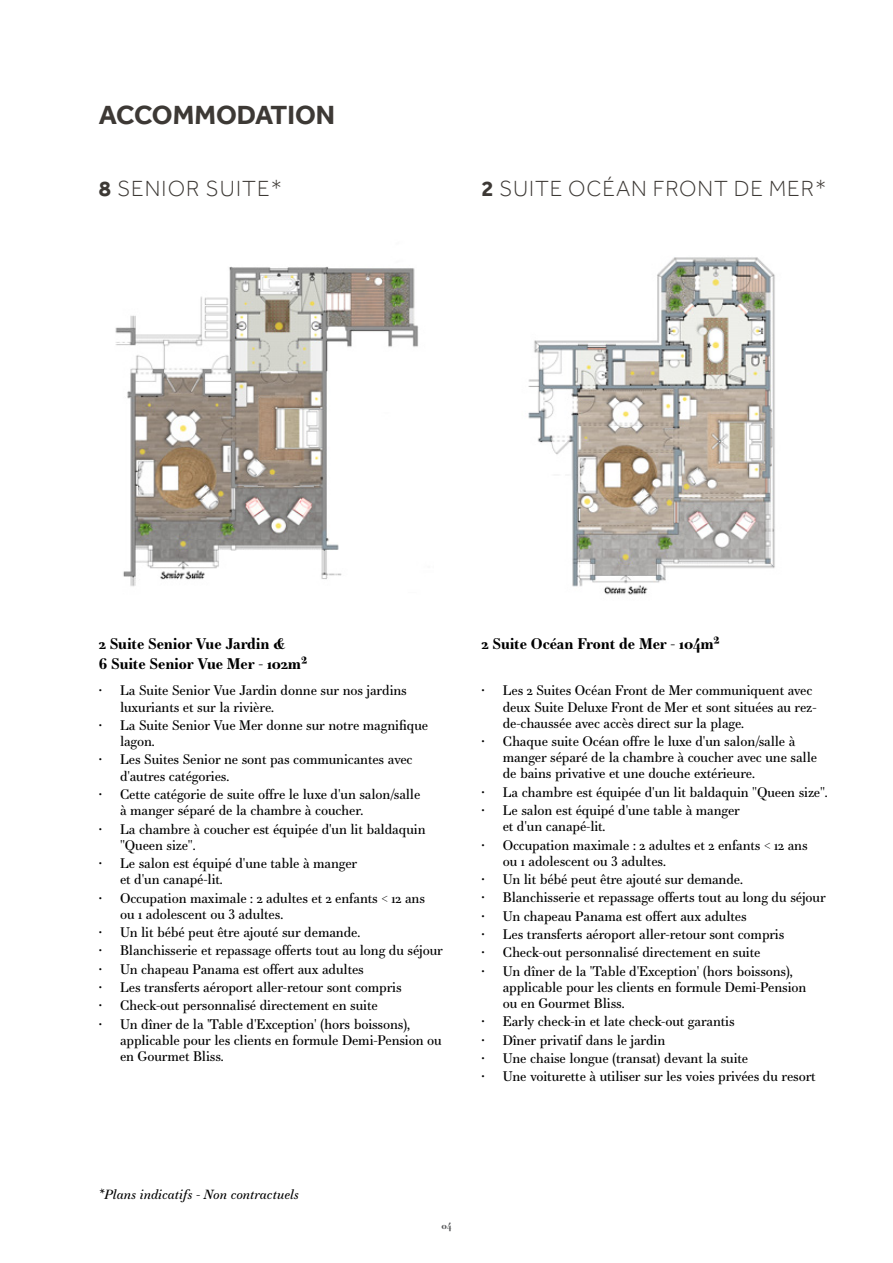
<style>
.page{position:relative;width:893px;height:1263px;background:#fff}
.page>*{position:absolute;margin:0;border:0;box-sizing:border-box;transform-origin:0 0}
.t1{font:700 27px "Effra";color:#3d3935}
.t2{font:300 22.5px "Effra";letter-spacing:.04em;color:#3d3935}
.t3{font:700 15px/19.5px "Essonnes Text";letter-spacing:-.01em;color:#000}
.t4{font:13.5px/16.2px "Essonnes Text";letter-spacing:-.01em;color:#000}
.t5{font:italic 12.9px "Essonnes Text";color:#000}
.t6{font:700 9px "Essonnes Text";color:#58595b}
.s1{font-weight:700}
</style>
<div class="page">
<img style="left:115px;top:266px;width:304px;height:321px">
<img style="left:528px;top:257px;width:247px;height:338px">
<h1 class="t1" style="left:99px;top:99px;width:238px">ACCOMMODATION</h1>
<h2 class="t2" style="left:99px;top:175px;width:185px"><span class="s1">8</span> SENIOR SUITE*</h2>
<h2 class="t2" style="left:481px;top:175px;width:346px"><span class="s1">2</span> SUITE OCÉAN FRONT DE MER*</h2>
<p class="t3" style="left:99px;top:634px;width:210px">2 Suite Senior Vue Jardin &amp;<br>6 Suite Senior Vue Mer - 102m²</p>
<p class="t3" style="left:481px;top:634px;width:240px">2 Suite Océan Front de Mer - 104m²</p>
<p class="t4" style="left:120px;top:682px;width:288px;text-indent:-21px">• La Suite Senior Vue Jardin donne sur nos jardins luxuriants et sur la rivière.</p>
<p class="t4" style="left:120px;top:717px;width:310px;text-indent:-21px">• La Suite Senior Vue Mer donne sur notre magnifique lagon.</p>
<p class="t4" style="left:120px;top:751px;width:294px;text-indent:-21px">• Les Suites Senior ne sont pas communicantes avec d'autres catégories.</p>
<p class="t4" style="left:120px;top:786px;width:302px;text-indent:-21px">• Cette catégorie de suite offre le luxe d'un salon/salle à manger séparé de la chambre à coucher.</p>
<p class="t4" style="left:120px;top:820px;width:307px;text-indent:-21px">• La chambre à coucher est équipée d'un lit baldaquin ''Queen size''.</p>
<p class="t4" style="left:120px;top:855px;width:239px;text-indent:-21px">• Le salon est équipé d'une table à manger et d'un canapé-lit.</p>
<p class="t4" style="left:120px;top:889px;width:306px;text-indent:-21px">• Occupation maximale : 2 adultes et 2 enfants &lt; 12 ans ou 1 adolescent ou 3 adultes.</p>
<p class="t4" style="left:99px;top:924px;width:263px">• Un lit bébé peut être ajouté sur demande.</p>
<p class="t4" style="left:99px;top:942px;width:346px">• Blanchisserie et repassage offerts tout au long du séjour</p>
<p class="t4" style="left:99px;top:961px;width:267px">• Un chapeau Panama est offert aux adultes</p>
<p class="t4" style="left:99px;top:979px;width:304px">• Les transferts aéroport aller-retour sont compris</p>
<p class="t4" style="left:99px;top:997px;width:280px">• Check-out personnalisé directement en suite</p>
<p class="t4" style="left:120px;top:1015px;width:323px;text-indent:-21px">• Un dîner de la 'Table d'Exception' (hors boissons), applicable pour les clients en formule Demi-Pension ou en Gourmet Bliss.</p>
<p class="t4" style="left:503px;top:682px;width:315px;text-indent:-21px">• Les 2 Suites Océan Front de Mer communiquent avec deux Suite Deluxe Front de Mer et sont situées au rez&shy;de-chaussée avec accès direct sur la plage.</p>
<p class="t4" style="left:503px;top:733px;width:316px;text-indent:-21px">• Chaque suite Océan offre le luxe d'un salon/salle à manger séparé de la chambre à coucher avec une salle de bains privative et une douche extérieure.</p>
<p class="t4" style="left:481px;top:784px;width:348px">• La chambre est équipée d'un lit baldaquin ''Queen size''.</p>
<p class="t4" style="left:503px;top:802px;width:239px;text-indent:-21px">• Le salon est équipé d'une table à manger et d'un canapé-lit.</p>
<p class="t4" style="left:503px;top:836px;width:306px;text-indent:-21px">• Occupation maximale : 2 adultes et 2 enfants &lt; 12 ans ou 1 adolescent ou 3 adultes.</p>
<p class="t4" style="left:481px;top:871px;width:263px">• Un lit bébé peut être ajouté sur demande.</p>
<p class="t4" style="left:481px;top:889px;width:346px">• Blanchisserie et repassage offerts tout au long du séjour</p>
<p class="t4" style="left:481px;top:908px;width:267px">• Un chapeau Panama est offert aux adultes</p>
<p class="t4" style="left:481px;top:926px;width:304px">• Les transferts aéroport aller-retour sont compris</p>
<p class="t4" style="left:481px;top:944px;width:280px">• Check-out personnalisé directement en suite</p>
<p class="t4" style="left:503px;top:963px;width:305px;text-indent:-21px">• Un dîner de la 'Table d'Exception' (hors boissons), applicable pour les clients en formule Demi-Pension ou en Gourmet Bliss.</p>
<p class="t4" style="left:481px;top:1013px;width:255px">• Early check-in et late check-out garantis</p>
<p class="t4" style="left:481px;top:1032px;width:185px">• Dîner privatif dans le jardin</p>
<p class="t4" style="left:481px;top:1050px;width:268px">• Une chaise longue (transat) devant la suite</p>
<p class="t4" style="left:481px;top:1068px;width:336px">• Une voiturette à utiliser sur les voies privées du resort</p>
<p class="t5" style="left:99px;top:1185px;width:202px">*Plans indicatifs - Non contractuels</p>
<p class="t6" style="left:441px;top:1219px;width:12px">04</p>
</div>
